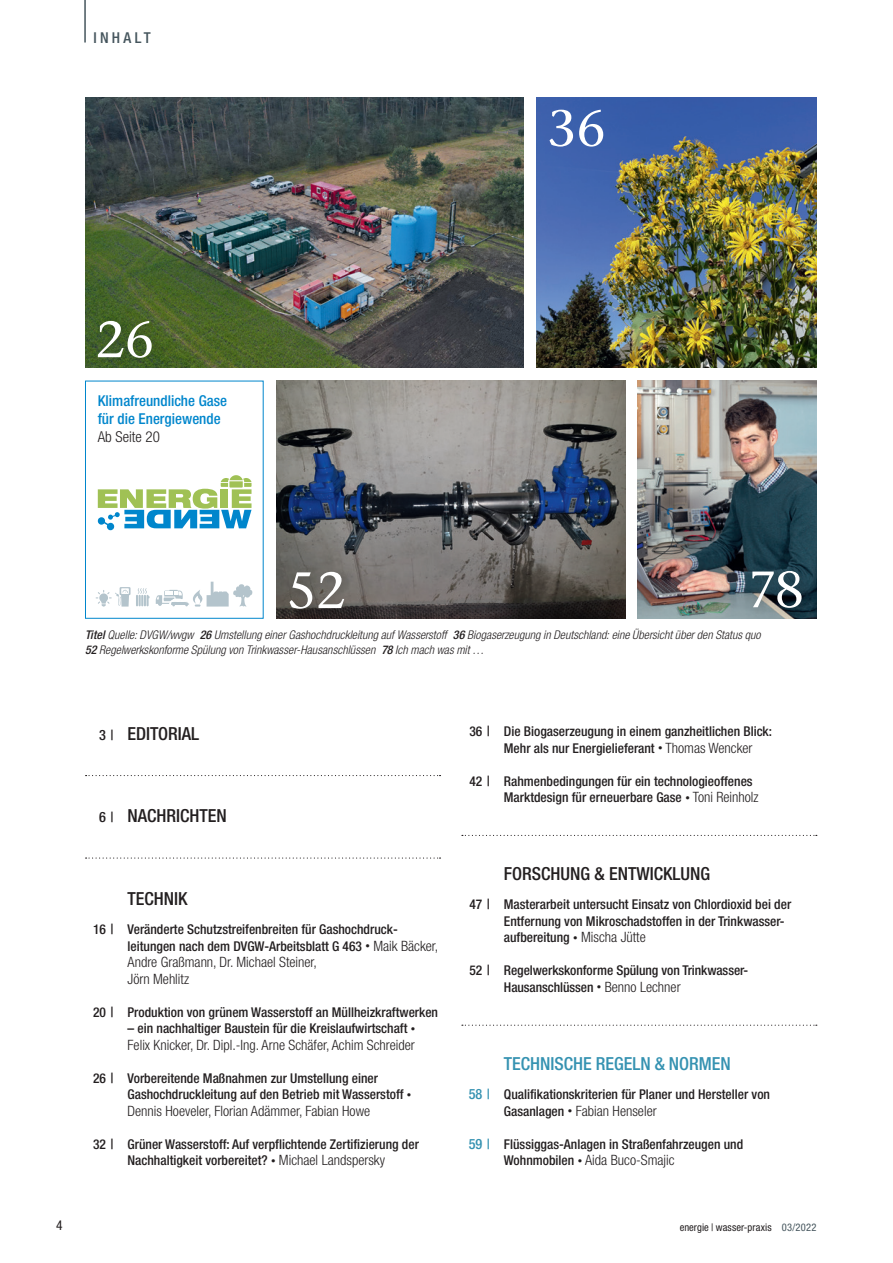
<style>
.page{position:relative;width:893px;height:1263px;background:#fff}
.page>*{position:absolute;margin:0;border:0;box-sizing:border-box;transform-origin:0 0}
.t1{font:500 51px "Stone Serif ITC Pro";color:#fff}
.t2{font:500 condensed 18px "Helvetica Neue LT Std";color:#231f20}
.t3{font:500 condensed 18px "Helvetica Neue LT Std";color:#3592b1}
.t4{font:500 condensed 15px/18px "Helvetica Neue LT Std";color:#0086cc}
.t5{font:300 condensed 15px "Helvetica Neue LT Std";color:#231f20}
.t6{font:500 condensed 15px "Helvetica Neue LT Std";letter-spacing:.21em;color:#45555d}
.t7{font:300 condensed 14.25px/16.5px "Helvetica Neue LT Std";color:#231f20}
.t8{font:500 condensed 13.5px/16.5px "Helvetica Neue LT Std";color:#231f20}
.t9{font:condensed 13.5px "Helvetica Neue LT Std";color:#231f20}
.t10{font:italic 300 condensed 12px/15px "Helvetica Neue LT Std";letter-spacing:.005em;color:#231f20}
.t11{font:condensed 10.5px "Helvetica Neue LT Std";letter-spacing:.01em;color:#231f20}
.s1{font-weight:500}
.s2{font-size:14.25px}
.s3{font-weight:100;font-size:9px}
.s4{font-weight:300;font-size:14.25px}
.s5{font-size:14.25px;color:#3592b1}
.s6{font-weight:500;font-size:13.5px}
.s7{color:#45555d}
</style>
<div class="page">
<hr style="left:84px;top:0;width:2px;height:43px;background:#45555d">
<img style="left:276px;top:381px;width:349px;height:238px">
<img style="left:537px;top:98px;width:279px;height:270px">
<img style="left:85px;top:98px;width:439px;height:270px">
<img style="left:638px;top:381px;width:178px;height:238px">
<div style="left:85px;top:381px;width:179px;height:238px;border:1px solid #0086cc"></div>
<div style="left:92px;top:315px;width:70px;height:53px;background:#231f20;opacity:.2"></div>
<svg style="left:86px;top:775px;width:355px;height:1px"></svg>
<svg style="left:86px;top:857px;width:355px;height:2px"></svg>
<svg style="left:462px;top:835px;width:355px;height:1px"></svg>
<svg style="left:462px;top:1025px;width:355px;height:1px"></svg>
<div style="left:284px;top:566px;width:69px;height:53px;background:#231f20;opacity:.2"></div>
<div style="left:747px;top:565px;width:64px;height:53px;background:#231f20;opacity:.2"></div>
<svg style="left:97px;top:475px;width:155px;height:55px"></svg>
<svg style="left:156px;top:582px;width:96px;height:25px"></svg>
<svg style="left:96px;top:587px;width:54px;height:19px"></svg>
<p class="t6" style="left:94px;top:28px;width:59px">INHALT</p>
<h1 class="t1" style="left:96px;top:308px;width:60px">26</h1>
<p class="t4" style="left:98px;top:392px;width:131px">Klimafreundliche Gase für die Energiewende</p>
<p class="t5" style="left:98px;top:428px;width:64px">Ab Seite 20</p>
<h1 class="t1" style="left:287px;top:559px;width:60px">52</h1>
<h1 class="t1" style="left:547px;top:97px;width:60px">36</h1>
<h1 class="t1" style="left:747px;top:558px;width:58px">78</h1>
<p class="t10" style="left:85px;top:627px;width:677px"><span class="s1">Titel</span> Quelle: DVGW/wvgw <span class="s1">26</span> Umstellung einer Gashochdruckleitung auf Wasserstoff <span class="s1">36</span> Biogaserzeugung in Deutschland: eine Übersicht über den Status quo<br><span class="s1">52</span> Regelwerkskonforme Spülung von Trinkwasser-Hausanschlüssen <span class="s1">78</span> Ich mach was mit …</p>
<h2 class="t2" style="left:99px;top:722px;width:101px"><span class="s2">3 |</span> EDITORIAL</h2>
<h2 class="t2" style="left:99px;top:805px;width:129px"><span class="s2">6 |</span> NACHRICHTEN</h2>
<h2 class="t2" style="left:128px;top:887px;width:62px">TECHNIK</h2>
<p class="t8" style="left:128px;top:921px;width:312px;text-indent:-34px">16 <span class="s2">|</span> Veränderte Schutzstreifenbreiten für Gashochdruck&shy;leitungen nach dem DVGW-Arbeitsblatt G 463 <span class="s3">•</span> <span class="s4">Maik Bäcker,</span></p>
<p class="t7" style="left:128px;top:954px;width:191px">Andre Graßmann, Dr. Michael Steiner,<br>Jörn Mehlitz</p>
<p class="t8" style="left:93px;top:1003px;width:347px">20 <span class="s2">|</span> Produktion von grünem Wasserstoff an Müllheizkraftwerken</p>
<p class="t8" style="left:128px;top:1020px;width:289px">– ein nachhaltiger Baustein für die Kreislaufwirtschaft <span class="s3">•</span></p>
<p class="t7" style="left:128px;top:1036px;width:289px">Felix Knicker, Dr. Dipl.-Ing. Arne Schäfer, Achim Schreider</p>
<p class="t8" style="left:128px;top:1069px;width:285px;text-indent:-34px">26 <span class="s2">|</span> Vorbereitende Maßnahmen zur Umstellung einer<br>Gashochdruckleitung auf den Betrieb mit Wasserstoff <span class="s3">•</span></p>
<p class="t7" style="left:128px;top:1102px;width:244px">Dennis Hoeveler, Florian Adämmer, Fabian Howe</p>
<p class="t8" style="left:93px;top:1135px;width:327px;text-align:center">32 <span class="s2">|</span> Grüner Wasserstoff: Auf verpflichtende Zertifizierung der<br>Nachhaltigkeit vorbereitet? <span class="s3">•</span> <span class="s4">Michael Landspersky</span></p>
<p class="t8" style="left:504px;top:723px;width:270px;text-indent:-34px">36 <span class="s2">|</span> Die Biogaserzeugung in einem ganzheitlichen Blick:<br>Mehr als nur Energielieferant <span class="s3">•</span> <span class="s4">Thomas Wencker</span></p>
<p class="t8" style="left:504px;top:772px;width:256px;text-indent:-34px">42 <span class="s2">|</span> Rahmenbedingungen für ein technologieoffenes<br>Marktdesign für erneuerbare Gase <span class="s3">•</span> <span class="s4">Toni Reinholz</span></p>
<h2 class="t2" style="left:504px;top:863px;width:208px">FORSCHUNG &amp; ENTWICKLUNG</h2>
<p class="t8" style="left:504px;top:896px;width:289px;text-indent:-34px">47 <span class="s2">|</span> Masterarbeit untersucht Einsatz von Chlordioxid bei der<br>Entfernung von Mikroschadstoffen in der Trinkwasser&shy;aufbereitung <span class="s3">•</span> <span class="s4">Mischa Jütte</span></p>
<p class="t8" style="left:504px;top:962px;width:245px;text-indent:-34px">52 <span class="s2">|</span> Regelwerkskonforme Spülung von Trinkwasser-<br>Hausanschlüssen <span class="s3">•</span> <span class="s4">Benno Lechner</span></p>
<h2 class="t3" style="left:504px;top:1052px;width:228px">TECHNISCHE REGELN &amp; NORMEN</h2>
<p class="t8" style="left:469px;top:1086px;width:303px"><span class="s5">58 |</span> Qualifikationskriterien für Planer und Hersteller von</p>
<p class="t7" style="left:504px;top:1102px;width:154px"><span class="s6">Gasanlagen</span> <span class="s3">•</span> Fabian Henseler</p>
<p class="t8" style="left:469px;top:1135px;width:276px"><span class="s5">59 |</span> Flüssiggas-Anlagen in Straßenfahrzeugen und</p>
<p class="t7" style="left:504px;top:1152px;width:172px"><span class="s6">Wohnmobilen</span> <span class="s3">•</span> Aida Buco-Smajic</p>
<p class="t9" style="left:56px;top:1218px;width:8px">4</p>
<p class="t11" style="left:680px;top:1221px;width:138px">energie | wasser-praxis <span class="s7">03/2022</span></p>
</div>
